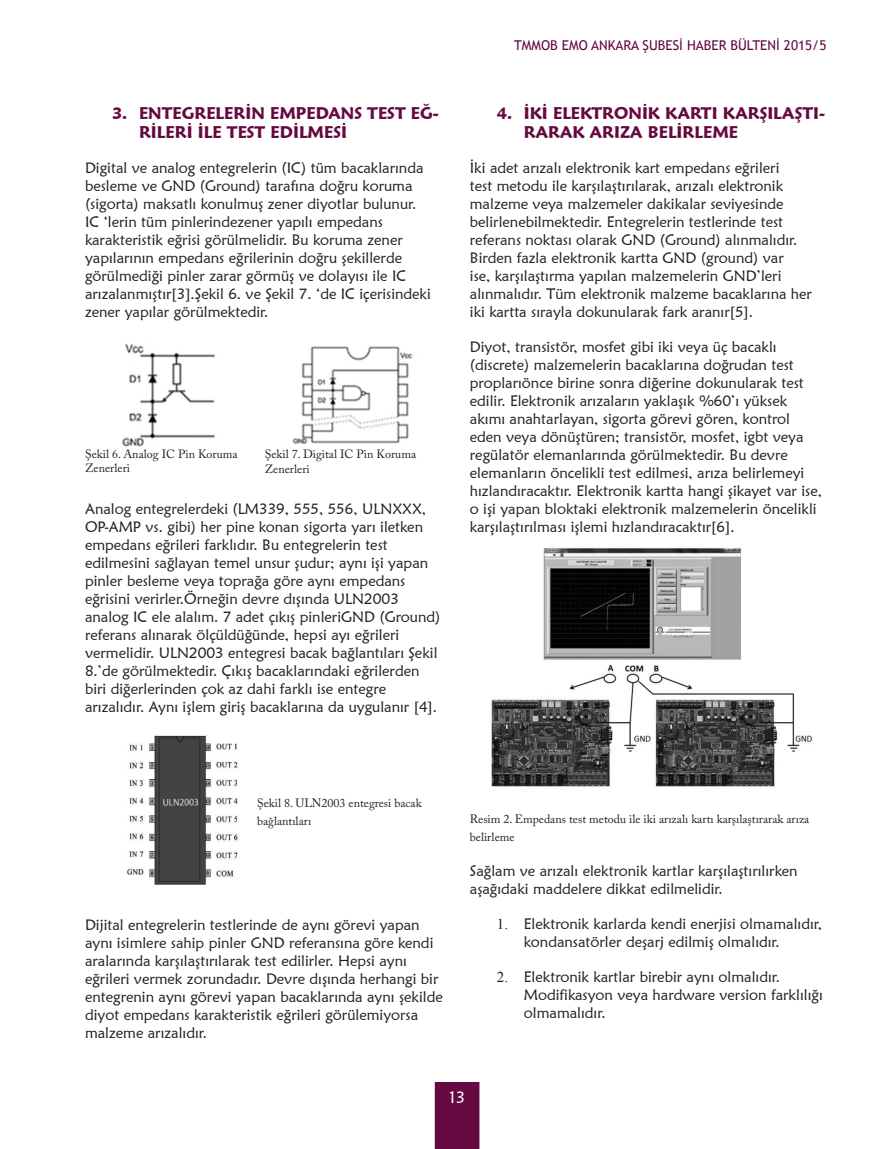
<style>
.page{position:relative;width:893px;height:1149px;background:#fff}
.page>*{position:absolute;margin:0;border:0;box-sizing:border-box;transform-origin:0 0}
.t1{font:600 16.5px/18.9px "Maiandra GD";color:#650940}
.t2{font:16.5px "Maiandra GD";color:#fff}
.t3{font:15px/18px "Maiandra GD";color:#231f20}
.t4{font:13.5px "Trebuchet MS";color:#650940}
.t5{font:12px/18px "Adobe Caslon Pro";color:#231f20}
.s1{font-family:"Times New Roman"}
</style>
<div class="page">
<div style="left:435px;top:1082px;width:44px;height:66px;background:#650940"></div>
<img style="left:490px;top:548px;width:323px;height:239px">
<img style="left:122px;top:344px;width:291px;height:103px">
<img style="left:127px;top:734px;width:111px;height:151px">
<p class="t1" style="left:139px;top:103px;width:301px;text-indent:-27px">3. ENTEGRELERİN EMPEDANS TEST EĞ-<br>RİLERİ İLE TEST EDİLMESİ</p>
<p class="t3" style="left:85px;top:158px;width:347px">Digital ve analog entegrelerin (IC) tüm bacaklarında besleme ve GND (Ground) tarafına doğru koruma (sigorta) maksatlı konulmuş zener diyotlar bulunur.<br>IC ‘lerin tüm pinlerindezener yapılı empedans karakteristik eğrisi görülmelidir. Bu koruma zener yapılarının empedans eğrilerinin doğru şekillerde görülmediği pinler zarar görmüş ve dolayısı ile IC arızalanmıştır[3].Şekil 6. ve Şekil 7. ‘de IC içerisindeki zener yapılar görülmektedir.</p>
<p class="t5" style="left:85px;top:446px;width:154px;line-height:14.4px">Şekil 6. Analog IC Pin Koruma<br>Zenerleri</p>
<p class="t5" style="left:265px;top:446px;width:153px;line-height:14.4px">Şekil 7. Digital IC Pin Koruma<br>Zenerleri</p>
<p class="t3" style="left:85px;top:499px;width:357px">Analog entegrelerdeki (LM339, 555, 556, ULNXXX, OP-AMP vs. gibi) her pine konan sigorta yarı iletken empedans eğrileri farklıdır. Bu entegrelerin test edilmesini sağlayan temel unsur şudur; aynı işi yapan pinler besleme veya toprağa göre aynı empedans eğrisini verirler.Örneğin devre dışında ULN2003 analog IC ele alalım. 7 adet çıkış pinleriGND (Ground) referans alınarak ölçüldüğünde, hepsi ayı eğrileri vermelidir. ULN2003 entegresi bacak bağlantıları Şekil 8.’de görülmektedir. Çıkış bacaklarındaki eğrilerden biri diğerlerinden çok az dahi farklı ise entegre arızalıdır. Aynı işlem giriş bacaklarına da uygulanır [4].</p>
<p class="t4" style="left:514px;top:37px;width:314px">TMMOB EMO ANKARA ŞUBESİ HABER BÜLTENİ 2015/5</p>
<p class="t1" style="left:524px;top:103px;width:303px;text-indent:-27px">4. İKİ ELEKTRONİK KARTI KARŞILAŞTI-<br>RARAK ARIZA BELİRLEME</p>
<p class="t3" style="left:470px;top:158px;width:344px">İki adet arızalı elektronik kart empedans eğrileri<br>test metodu ile karşılaştırılarak, arızalı elektronik malzeme veya malzemeler dakikalar seviyesinde belirlenebilmektedir. Entegrelerin testlerinde test referans noktası olarak GND (Ground) alınmalıdır.<br>Birden fazla elektronik kartta GND (ground) var<br>ise, karşılaştırma yapılan malzemelerin GND’leri alınmalıdır. Tüm elektronik malzeme bacaklarına her iki kartta sırayla dokunularak fark aranır[5].</p>
<p class="t3" style="left:470px;top:337px;width:354px">Diyot, transistör, mosfet gibi iki veya üç bacaklı (discrete) malzemelerin bacaklarına doğrudan test proplarıönce birine sonra diğerine dokunularak test edilir. Elektronik arızaların yaklaşık %60’ı yüksek akımı anahtarlayan, sigorta görevi gören, kontrol eden veya dönüştüren; transistör, mosfet, igbt veya regülatör elemanlarında görülmektedir. Bu devre elemanların öncelikli test edilmesi, arıza belirlemeyi hızlandıracaktır. Elektronik kartta hangi şikayet var ise, o işi yapan bloktaki elektronik malzemelerin öncelikli karşılaştırılması işlemi hızlandıracaktır[6].</p>
<p class="t5" style="left:257px;top:793px;width:166px">Şekil 8. ULN2003 entegresi bacak bağlantıları</p>
<p class="t3" style="left:85px;top:915px;width:359px">Dijital entegrelerin testlerinde de aynı görevi yapan aynı isimlere sahip pinler GND referansına göre kendi aralarında karşılaştırılarak test edilirler. Hepsi aynı eğrileri vermek zorundadır. Devre dışında herhangi bir entegrenin aynı görevi yapan bacaklarında aynı şekilde diyot empedans karakteristik eğrileri görülemiyorsa malzeme arızalıdır.</p>
<p class="t5" style="left:470px;top:809px;width:341px">Resim 2. Empedans test metodu ile iki arızalı kartı karşılaştırarak arıza belirleme</p>
<p class="t3" style="left:470px;top:861px;width:329px">Sağlam ve arızalı elektronik kartlar karşılaştırılırken aşağıdaki maddelere dikkat edilmelidir.</p>
<p class="t3" style="left:524px;top:914px;width:300px;text-indent:-27px"><span class="s1">1.</span> Elektronik karlarda kendi enerjisi olmamalıdır, kondansatörler deşarj edilmiş olmalıdır.</p>
<p class="t3" style="left:524px;top:967px;width:300px;text-indent:-27px"><span class="s1">2.</span> Elektronik kartlar birebir aynı olmalıdır.<br>Modifikasyon veya hardware version farklılığı olmamalıdır.</p>
<p class="t2" style="left:449px;top:1087px;width:17px">13</p>
</div>
